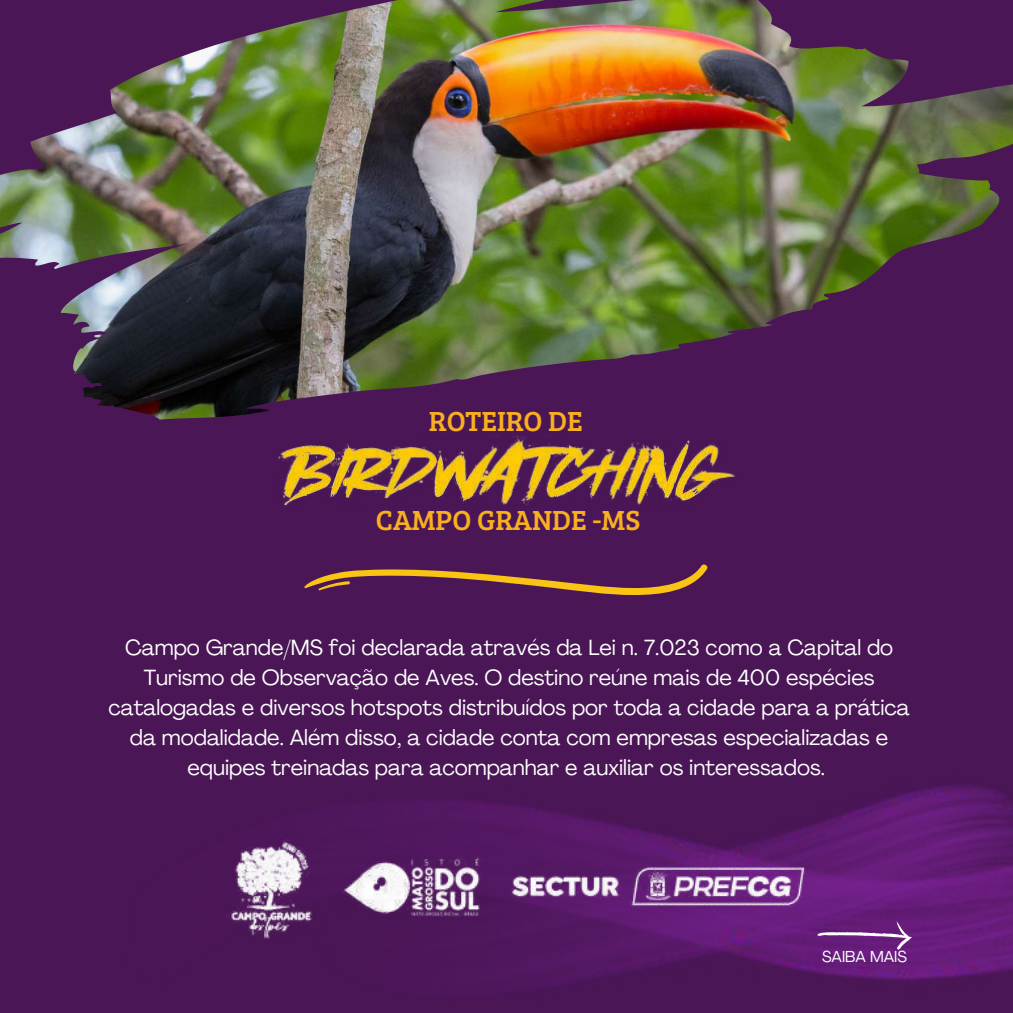
<style>
.page{position:relative;width:1013px;height:1013px;background:#fff}
.page>*{position:absolute;margin:0;border:0;box-sizing:border-box;transform-origin:0 0}
.t1{font:28.5px "Bree Serif";color:#f9b01e}
.t2{font:21.62px/30px "Agrandir";color:#fff;text-align:center}
.t3{font:15.62px "Agrandir";color:#fff}
</style>
<div class="page">
<div style="left:0;top:0;width:1012px;height:1012px;background:#4a1656"></div>
<img style="left:399px;top:785px;width:613px;height:200px">
<svg style="left:304px;top:564px;width:404px;height:31px"></svg>
<img style="left:226px;top:825px;width:602px;height:124px">
<img style="left:278px;top:436px;width:457px;height:70px">
<img style="left:0;top:0;width:1012px;height:419px">
<svg style="left:817px;top:921px;width:95px;height:28px;background:#78388a"></svg>
<h1 class="t1" style="left:429px;top:400px;width:155px">ROTEIRO DE</h1>
<h1 class="t1" style="left:376px;top:499px;width:266px">CAMPO GRANDE -MS</h1>
<p class="t2" style="left:108px;top:634px;width:803px">Campo Grande/MS foi declarada através da Lei n. 7.023 como a Capital do Turismo de Observação de Aves. O destino reúne mais de 400 espécies catalogadas e diversos hotspots distribuídos por toda a cidade para a prática da modalidade. Além disso, a cidade conta com empresas especializadas e equipes treinadas para acompanhar e auxiliar os interessados.</p>
<p class="t3" style="left:822px;top:950px;width:86px">SAIBA MAIS</p>
</div>
